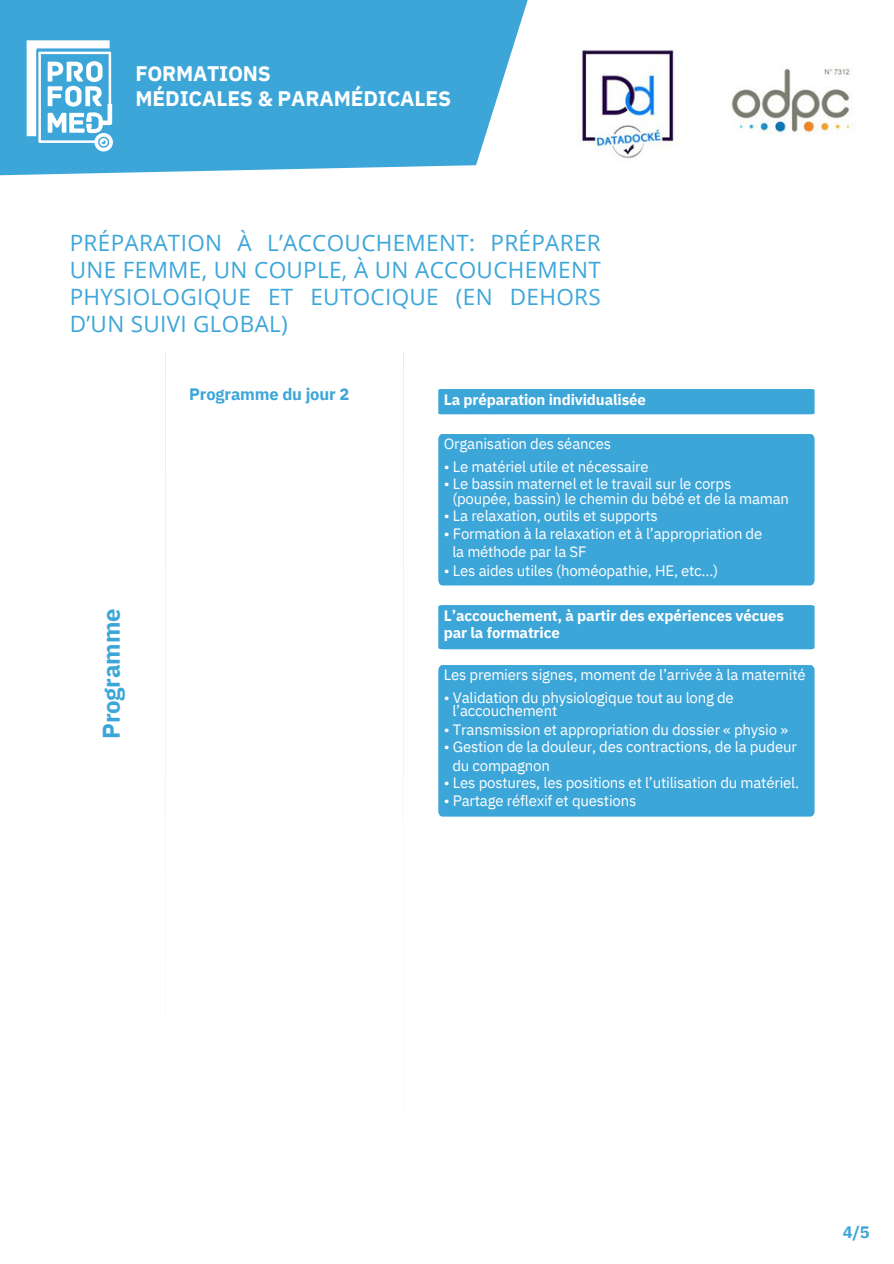
<style>
.page{position:relative;width:894px;height:1264px;background:#fff}
.page>*{position:absolute;margin:0;border:0;box-sizing:border-box;transform-origin:0 0}
.t1{font:700 24px "IBM Plex Sans";letter-spacing:-.01em;color:#3da6d9}
.t2{font:22.5px/27px "Open Sans";letter-spacing:.015em;color:#3da6d9;text-align:justify}
.t3{font:700 21px/24.8px "IBM Plex Sans";letter-spacing:-.005em;color:#fff}
.t4{font:700 16.5px "IBM Plex Sans";letter-spacing:-.01em;color:#3da6d9}
.t5{font:15px "IBM Plex Sans";letter-spacing:-.015em;color:#fff}
.t6{font:700 15px/16.8px "IBM Plex Sans";letter-spacing:-.01em;color:#fff}
</style>
<div class="page">
<img style="left:731px;top:68px;width:123px;height:66px">
<svg style="left:0;top:0;width:527px;height:175px;background:#4daddc"></svg>
<img style="left:582px;top:50px;width:93px;height:109px">
<svg style="left:27px;top:40px;width:86px;height:111px"></svg>
<hr style="left:165px;top:352px;width:1px;height:876px;background:#d0d0d0">
<hr style="left:403px;top:352px;width:1px;height:876px;background:#d0d0d0">
<div style="left:438px;top:389px;width:376px;height:25px;background:#3da6d9"></div>
<div style="left:438px;top:434px;width:376px;height:151px;background:#3da6d9"></div>
<div style="left:438px;top:605px;width:376px;height:44px;background:#3da6d9"></div>
<div style="left:438px;top:665px;width:376px;height:151px;background:#3da6d9"></div>
<p class="t3" style="left:135px;top:61px;width:317px">FORMATIONS<br>MÉDICALES &amp; PARAMÉDICALES</p>
<p class="t2" style="left:70px;top:229px;width:532px">PRÉPARATION À L’ACCOUCHEMENT: PRÉPARER UNE FEMME, UN COUPLE, À UN ACCOUCHEMENT PHYSIOLOGIQUE ET EUTOCIQUE (EN DEHORS D’UN SUIVI GLOBAL)</p>
<p class="t1" style="left:95px;top:739px;width:132px;rotate:-90deg">Programme</p>
<p class="t4" style="left:189px;top:382px;width:161px">Programme du jour 2</p>
<h3 class="t6" style="left:443px;top:391px;width:203px">La préparation individualisée</h3>
<h1 class="t5" style="left:443px;top:434px;width:169px">Organisation des séances</h1>
<h4 class="t5" style="left:443px;top:456px;width:206px">• Le matériel utile et nécessaire</h4>
<h4 class="t5" style="left:443px;top:473px;width:289px">• Le bassin maternel et le travail sur le corps</h4>
<p class="t5" style="left:452px;top:488px;width:338px">(poupée, bassin) le chemin du bébé et de la maman</p>
<p class="t5" style="left:443px;top:506px;width:215px">• La relaxation, outils et supports</p>
<p class="t5" style="left:443px;top:524px;width:320px">• Formation à la relaxation et à l’appropriation de</p>
<p class="t5" style="left:452px;top:542px;width:136px">la méthode par la SF</p>
<p class="t5" style="left:443px;top:560px;width:276px">• Les aides utiles (homéopathie, HE, etc...)</p>
<p class="t6" style="left:443px;top:606px;width:342px">L’accouchement, à partir des expériences vécues par la formatrice</p>
<p class="t5" style="left:443px;top:665px;width:363px">Les premiers signes, moment de l’arrivée à la maternité</p>
<p class="t5" style="left:443px;top:687px;width:291px">• Validation du physiologique tout au long de</p>
<h4 class="t5" style="left:452px;top:701px;width:106px">l’accouchement</h4>
<p class="t5" style="left:443px;top:719px;width:345px">• Transmission et appropriation du dossier « physio »</p>
<p class="t5" style="left:443px;top:736px;width:354px">• Gestion de la douleur, des contractions, de la pudeur</p>
<p class="t5" style="left:452px;top:755px;width:99px">du compagnon</p>
<p class="t5" style="left:443px;top:773px;width:357px">• Les postures, les positions et l’utilisation du matériel.</p>
<p class="t5" style="left:443px;top:791px;width:194px">• Partage réflexif et questions</p>
<p class="t4" style="left:842px;top:1221px;width:29px">4/5</p>
</div>
